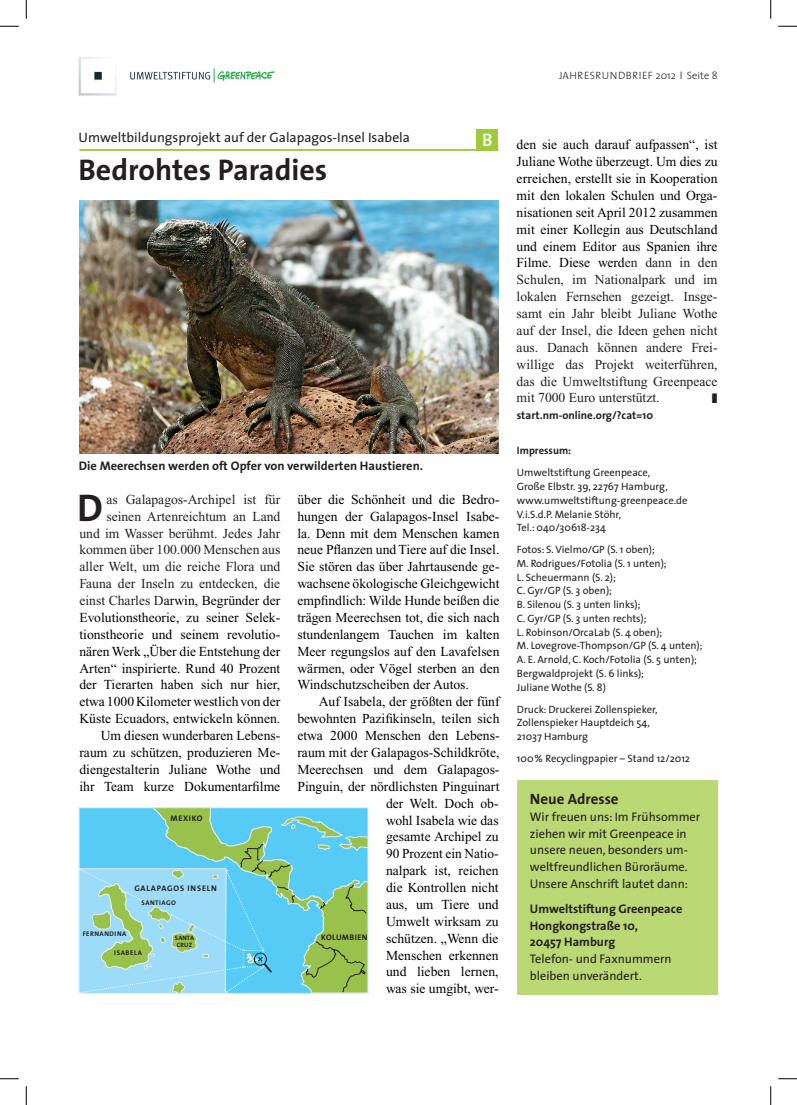
<style>
.page{position:relative;width:797px;height:1105px;background:#fff}
.page>*{position:absolute;margin:0;border:0;box-sizing:border-box;transform-origin:0 0}
.t1{font:700 38.75px "The Sans";color:#231f20}
.t2{font:700 30px "The Sans";color:#231f20}
.t3{font:600 18.25px "The Sans";color:#fff}
.t4{font:700 15px "The Sans";color:#231f20}
.t5{font:13.75px/16.9px "Times New Roman";color:#000;text-align:justify}
.t6{font:13.75px/16.9px "Times New Roman";color:#231f20;text-align:justify}
.t7{font:13.75px "The Sans";color:#231f20}
.t8{font:12.5px/16.8px "The Sans";color:#231f20}
.t9{font:700 12.5px/16.8px "The Sans";color:#231f20}
.t10{font:700 11.25px "The Sans";color:#231f20}
.t11{font:10.62px/13.8px "The Sans";color:#231f20}
.t12{font:300 10.62px "The Sans";letter-spacing:.04em;color:#231f20}
.t13{font:700 10.62px "The Sans";color:#231f20}
.t14{font:700 8.12px "The Sans";letter-spacing:.08em;color:#231f20}
.t15{font:700 6.75px "The Sans";color:#231f20}
.t16{font:700 6.25px "The Sans";letter-spacing:.04em;color:#231f20}
.s1{color:#231f20}
.s2{color:#000}
</style>
<div class="page">
<img style="left:78px;top:57px;width:197px;height:39px">
<div style="left:476px;top:130px;width:22px;height:21px;background:#9ecb3a"></div>
<hr style="left:79px;top:149px;width:419px;height:2px;background:#9ecb3a">
<img style="left:79px;top:200px;width:420px;height:253px">
<svg style="left:153px;top:807px;width:215px;height:9px;background:#79ced2"></svg>
<svg style="left:78px;top:816px;width:290px;height:178px;background:#80cecc"></svg>
<div style="left:516px;top:780px;width:201px;height:214px;background:#bad874"></div>
<svg style="left:0;top:25px;width:19px;height:2px"></svg>
<svg style="left:778px;top:25px;width:19px;height:2px"></svg>
<svg style="left:0;top:1078px;width:19px;height:1px"></svg>
<svg style="left:778px;top:1078px;width:19px;height:1px"></svg>
<svg style="left:25px;top:0;width:2px;height:19px"></svg>
<svg style="left:25px;top:1086px;width:2px;height:19px"></svg>
<svg style="left:770px;top:0;width:1px;height:19px"></svg>
<svg style="left:770px;top:1086px;width:1px;height:19px"></svg>
<p class="t12" style="left:559px;top:67px;width:160px">JAHRESRUNDBRIEF 2012 Seite 8</p>
<p class="t7" style="left:79px;top:126px;width:333px">Umweltbildungsprojekt auf der Galapagos-Insel Isabela</p>
<h2 class="t2" style="left:79px;top:144px;width:250px">Bedrohtes Paradies</h2>
<h3 class="t3" style="left:482px;top:125px;width:12px">B</h3>
<p class="t9" style="left:79px;top:457px;width:346px">Die Meerechsen werden oft Opfer von verwilderten Haustieren.</p>
<p class="t5" style="left:79px;top:491px;width:202px;text-align:right"><span class="s1">as Galapagos-Archipel ist für seinen Artenreichtum an Land<br>und im Wasser berühmt. Jedes Jahr kommen über 100.000 Menschen aus aller Welt, um die reiche Flora und Fauna der Inseln zu entdecken, die einst Charles D</span>arwin, Begründer der Evolutionstheorie, zu seiner Selek&shy;tionstheorie und seinem revolutio&shy;nären Werk „Über die Entstehung der Arten“ inspirierte. Rund 40 Prozent der Tierarten haben sich nur hier, etwa 1000 Kilometer westlich von der Küste Ecuadors, entwickeln können.<br>Um diesen wunderbaren Lebens&shy;raum zu schützen, produzieren Me&shy;diengestalterin Juliane Wothe und ihr Team kurze Dokumentarfilme</p>
<h1 class="t1" style="left:77px;top:475px;width:27px">D</h1>
<p class="t5" style="left:297px;top:491px;width:203px">über die Schönheit und die Bedro&shy;hungen der Galapagos-Insel Isabe&shy;la. Denn mit dem Menschen kamen neue Pflanzen und Tiere auf die Insel.<br>Sie stören das über Jahrtausende ge&shy;wachsene ökologische Gleichgewicht empfindlich: Wilde Hunde beißen die trägen Meerechsen tot, die sich nach stundenlangem Tauchen im kalten Meer regungslos auf den Lavafelsen wärmen, oder Vögel sterben an den Windschutzscheiben der Autos.</p>
<p class="t5" style="left:297px;top:693px;width:203px;text-indent:21px">Auf Isabela, der größten der fünf bewohnten Pazifikinseln, teilen sich etwa 2000 Menschen den Lebens&shy;raum mit der Galapagos-Schildkröte, Meerechsen und dem Galapagos-Pinguin, der nördlichsten Pinguinart</p>
<p class="t14" style="left:170px;top:812px;width:24px">Mexiko</p>
<p class="t14" style="left:134px;top:881px;width:13px">Galapagos</p>
<p class="t14" style="left:187px;top:881px;width:10px">Inseln</p>
<p class="t15" style="left:142px;top:896px;width:10px">Santiago</p>
<p class="t15" style="left:83px;top:928px;width:10px">Fernandina</p>
<p class="t16" style="left:175px;top:933px;width:9px">Santa</p>
<p class="t14" style="left:321px;top:930px;width:12px">Kolumbien</p>
<p class="t16" style="left:177px;top:940px;width:17px">CRUZ</p>
<p class="t15" style="left:114px;top:947px;width:8px">Isabela</p>
<p class="t5" style="left:386px;top:795px;width:114px">der Welt. Doch ob&shy;wohl Isabela wie das gesamte Archipel zu 90 Prozent ein Natio&shy;nalpark ist, reichen die Kontrollen nicht aus, um Tiere und Umwelt wirksam zu schützen. „Wenn die Menschen erkennen und lieben lernen, was sie umgibt, wer-</p>
<p class="t6" style="left:516px;top:136px;width:202px"><span class="s2">den sie auch darauf aufpassen“, ist Juliane Wothe überzeugt. Um dies zu erreichen, erstellt sie in Kooperation mit den lokalen Schulen und Orga&shy;nisationen seit April 2012 zusammen mit einer Kollegin aus Deutschland und einem Editor aus Spanien ihre Filme. Diese werd</span>en dann in den Schulen, im Nationalpark und im lokalen Fernsehen gezeigt. Insge&shy;samt ein Jahr bleibt Juliane Wothe auf der Insel, die Ideen gehen nicht aus. Danach können andere Frei&shy;willige das Projekt weiterführen, das die Umweltstiftung Greenpeace mit 7000 Euro unterstützt.</p>
<p class="t10" style="left:516px;top:406px;width:138px">start.nm-online.org/?cat=10</p>
<p class="t13" style="left:517px;top:442px;width:56px">Impressum:</p>
<p class="t11" style="left:517px;top:465px;width:172px">Umweltstiftung Greenpeace,<br>Große Elbstr. 39, 22767 Hamburg, www.umweltstiftung-greenpeace.de<br>V.i.S.d.P. Melanie Stöhr,<br>Tel.: 040/30618-234</p>
<p class="t11" style="left:517px;top:542px;width:187px">Fotos: S. Vielmo/GP (S. 1 oben);<br>M. Rodrigues/Fotolia (S. 1 unten);<br>L. Scheuermann (S. 2);<br>C. Gyr/GP (S. 3 oben);<br>B. Silenou (S. 3 unten links);<br>C. Gyr/GP (S. 3 unten rechts);<br>L. Robinson/OrcaLab (S. 4 oben);<br>M. Lovegrove-Thompson/GP (S. 4 unten);<br>A. E. Arnold, C. Koch/Fotolia (S. 5 unten);<br>Bergwaldprojekt (S. 6 links);<br>Juliane Wothe (S. 8)</p>
<p class="t11" style="left:517px;top:702px;width:142px">Druck: Druckerei Zollenspieker,<br>Zollenspieker Hauptdeich 54,<br>21037 Hamburg</p>
<p class="t11" style="left:517px;top:751px;width:175px">100% Recyclingpapier – Stand 12/2012</p>
<p class="t4" style="left:530px;top:786px;width:90px">Neue Adresse</p>
<p class="t8" style="left:530px;top:808px;width:172px">Wir freuen uns: Im Frühsommer ziehen wir mit Greenpeace in unsere neuen, besonders um&shy;weltfreundlichen Büroräume.<br>Unsere Anschrift lautet dann:</p>
<p class="t9" style="left:530px;top:900px;width:154px">Umweltstiftung Greenpeace<br>Hongkongstraße 10,<br>20457 Hamburg</p>
<p class="t8" style="left:530px;top:950px;width:143px">Telefon- und Faxnummern bleiben unverändert.</p>
</div>
